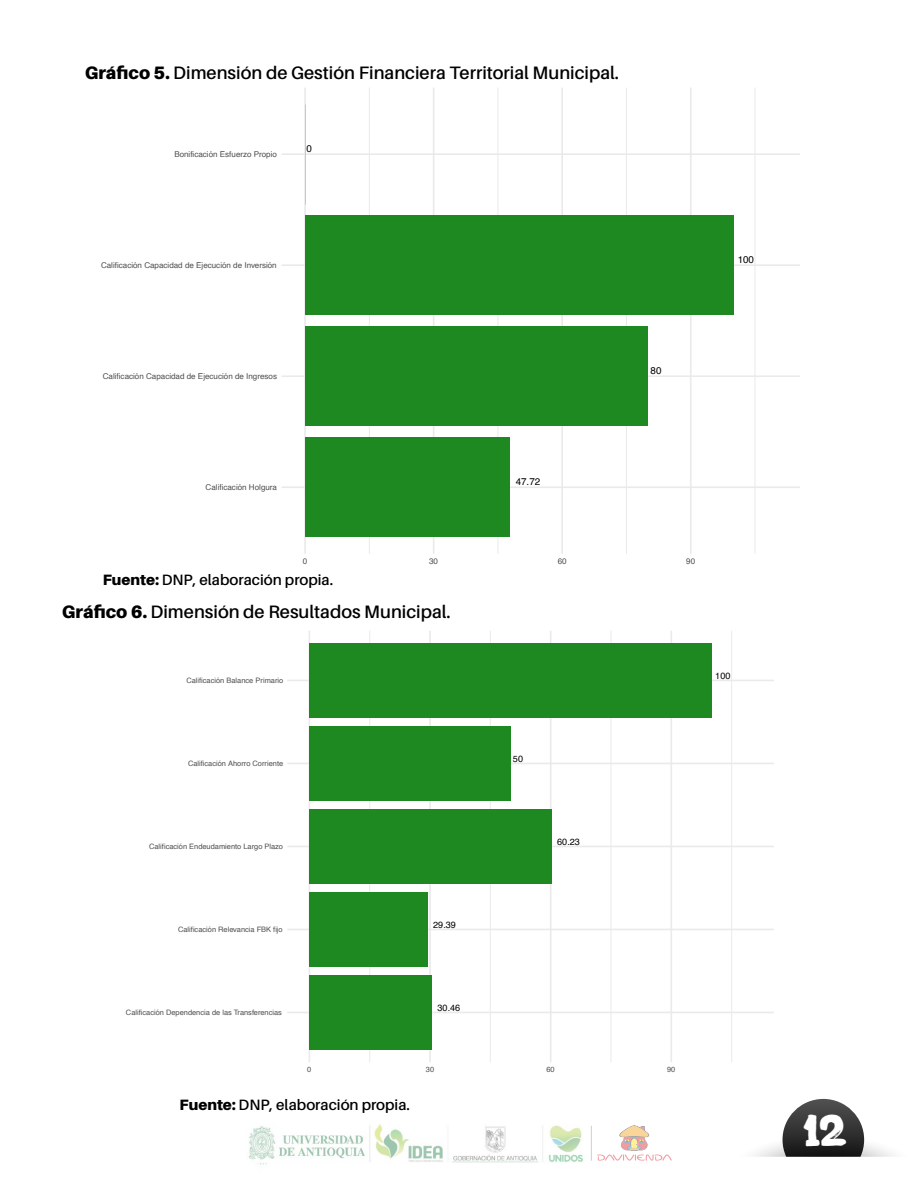
<style>
.page{position:relative;width:918px;height:1188px;background:#fff}
.page>*{position:absolute;margin:0;border:0;box-sizing:border-box;transform-origin:0 0}
.t1{font:44.85px "DK Plakkaat";color:#fff}
.t2{font:600 18px "Aileron";color:#000}
.t3{font:600 15px "Aileron";color:#000}
.t4{font:9.9px "Helvetica";color:#000}
.t5{font:9.15px "Helvetica";color:#000}
.t6{font:8.1px "Helvetica";color:#4d4d4d}
.t7{font:7.5px "Helvetica";color:#4d4d4d}
.s1{font-weight:900}
</style>
<div class="page">
<img style="left:249px;top:1124px;width:334px;height:41px">
<svg style="left:597px;top:1125px;width:75px;height:36px"></svg>
<hr style="left:591px;top:1126px;width:1px;height:35px;background:#858585">
<svg style="left:755px;top:1099px;width:138px;height:58px"></svg>
<hr style="left:731px;top:631px;width:1px;height:431px;background:#eaeaea">
<hr style="left:611px;top:631px;width:1px;height:431px;background:#eaeaea">
<hr style="left:490px;top:631px;width:1px;height:431px;background:#eaeaea">
<hr style="left:369px;top:631px;width:1px;height:431px;background:#eaeaea">
<hr style="left:671px;top:631px;width:1px;height:431px;background:#eaeaea">
<hr style="left:550px;top:631px;width:1px;height:431px;background:#eaeaea">
<hr style="left:429px;top:631px;width:2px;height:431px;background:#eaeaea">
<hr style="left:309px;top:631px;width:1px;height:431px;background:#eaeaea">
<hr style="left:287px;top:680px;width:487px;height:1px;background:#eaeaea">
<hr style="left:287px;top:763px;width:487px;height:1px;background:#eaeaea">
<hr style="left:287px;top:846px;width:487px;height:1px;background:#eaeaea">
<hr style="left:287px;top:929px;width:487px;height:1px;background:#eaeaea">
<hr style="left:287px;top:1012px;width:487px;height:1px;background:#eaeaea">
<div style="left:309px;top:975px;width:123px;height:75px;background:#1f8921"></div>
<div style="left:309px;top:892px;width:119px;height:75px;background:#1f8921"></div>
<div style="left:309px;top:809px;width:243px;height:75px;background:#1f8921"></div>
<div style="left:309px;top:726px;width:201px;height:75px;background:#1f8921"></div>
<div style="left:309px;top:643px;width:403px;height:75px;background:#1f8921"></div>
<hr style="left:755px;top:88px;width:1px;height:466px;background:#eaeaea">
<hr style="left:626px;top:88px;width:1px;height:466px;background:#eaeaea">
<hr style="left:498px;top:88px;width:1px;height:466px;background:#eaeaea">
<hr style="left:369px;top:88px;width:1px;height:466px;background:#eaeaea">
<hr style="left:690px;top:88px;width:2px;height:466px;background:#eaeaea">
<hr style="left:561px;top:88px;width:2px;height:466px;background:#eaeaea">
<hr style="left:433px;top:88px;width:1px;height:466px;background:#eaeaea">
<hr style="left:304px;top:88px;width:2px;height:466px;background:#eaeaea">
<hr style="left:282px;top:153px;width:518px;height:2px;background:#eaeaea">
<hr style="left:282px;top:264px;width:518px;height:2px;background:#eaeaea">
<hr style="left:282px;top:375px;width:518px;height:2px;background:#eaeaea">
<hr style="left:282px;top:486px;width:518px;height:2px;background:#eaeaea">
<div style="left:305px;top:437px;width:205px;height:100px;background:#1f8921"></div>
<div style="left:305px;top:326px;width:343px;height:100px;background:#1f8921"></div>
<div style="left:305px;top:215px;width:429px;height:100px;background:#1f8921"></div>
<h2 class="t2" style="left:85px;top:62px;width:536px"><span class="s1">Gráfico 5.</span> Dimensión de Gestión Financiera Territorial Municipal.</h2>
<p class="t6" style="left:174px;top:148px;width:104px">Bonificación Esfuerzo Propio</p>
<h3 class="t4" style="left:306px;top:141px;width:7px">0</h3>
<p class="t6" style="left:101px;top:259px;width:177px">Calificación Capacidad de Ejecución de Inversión</p>
<h3 class="t4" style="left:738px;top:252px;width:18px">100</h3>
<p class="t6" style="left:103px;top:370px;width:176px">Calificación Capacidad de Ejecución de Ingresos</p>
<h3 class="t4" style="left:651px;top:363px;width:12px">80</h3>
<p class="t6" style="left:206px;top:481px;width:73px">Calificación Holgura</p>
<h3 class="t4" style="left:516px;top:474px;width:26px">47.72</h3>
<p class="t6" style="left:303px;top:555px;width:6px">0</p>
<p class="t6" style="left:429px;top:555px;width:10px">30</p>
<p class="t6" style="left:558px;top:555px;width:10px">60</p>
<p class="t6" style="left:686px;top:555px;width:10px">90</p>
<h3 class="t3" style="left:103px;top:572px;width:232px"><span class="s1">Fuente:</span> DNP, elaboración propia.</h3>
<h2 class="t2" style="left:62px;top:602px;width:390px"><span class="s1">Gráfico 6.</span> Dimensión de Resultados Municipal.</h2>
<p class="t7" style="left:186px;top:675px;width:99px">Calificación Balance Primario</p>
<p class="t5" style="left:715px;top:669px;width:17px">100</p>
<p class="t7" style="left:188px;top:758px;width:97px">Calificación Ahorro Corriente</p>
<p class="t5" style="left:513px;top:752px;width:12px">50</p>
<p class="t7" style="left:149px;top:841px;width:135px">Calificación Endeudamiento Largo Plazo</p>
<p class="t7" style="left:178px;top:924px;width:106px">Calificación Relevancia FBK fijo</p>
<p class="t5" style="left:433px;top:918px;width:24px">29.39</p>
<p class="t5" style="left:557px;top:835px;width:24px">60.23</p>
<p class="t7" style="left:126px;top:1007px;width:158px">Calificación Dependencia de las Transferencias</p>
<p class="t5" style="left:438px;top:1001px;width:24px">30.46</p>
<p class="t7" style="left:307px;top:1063px;width:6px">0</p>
<p class="t7" style="left:426px;top:1063px;width:10px">30</p>
<p class="t7" style="left:547px;top:1063px;width:10px">60</p>
<p class="t7" style="left:667px;top:1063px;width:10px">90</p>
<h3 class="t3" style="left:180px;top:1097px;width:232px"><span class="s1">Fuente:</span> DNP, elaboración propia.</h3>
<h1 class="t1" style="left:803px;top:1103px;width:46px">12</h1>
</div>
